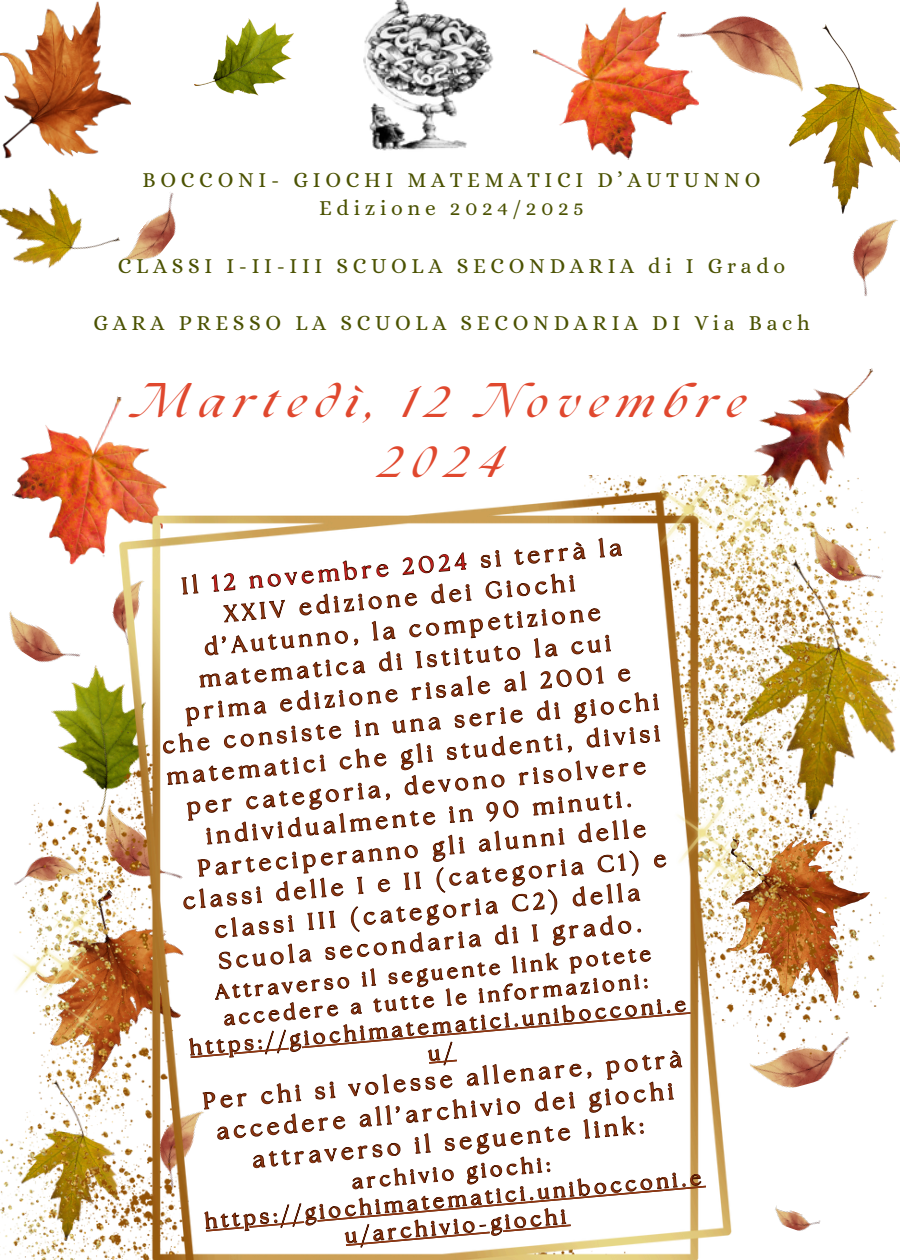
<style>
.page{position:relative;width:900px;height:1260px;background:#fff}
.page>*{position:absolute;margin:0;border:0;box-sizing:border-box;transform-origin:0 0}
.t1{font:italic 700 42.5px/60px "The Seasons";letter-spacing:.215em;color:#e0482e;text-align:center}
.t2{font:22.5px/31.5px "The Seasons";color:#8f3610;text-align:center}
.t3{font:21.5px "Alice";letter-spacing:.215em;color:#4b5202}
.t4{font:20px/26.8px "The Seasons";color:#8f3610;text-align:center}
.s1{color:#c91d1d}
</style>
<div class="page">
<img style="left:0;top:1px;width:131px;height:157px">
<img style="left:194px;top:18px;width:100px;height:77px">
<img style="left:532px;top:7px;width:167px;height:153px">
<img style="left:789px;top:24px;width:111px;height:185px">
<img style="left:0;top:188px;width:120px;height:80px">
<img style="left:20px;top:396px;width:129px;height:79px">
<img style="left:754px;top:368px;width:120px;height:107px">
<img style="left:841px;top:209px;width:57px;height:87px">
<img style="left:122px;top:193px;width:54px;height:68px">
<img style="left:676px;top:7px;width:146px;height:88px">
<img style="left:0;top:475px;width:900px;height:785px">
<svg style="left:161px;top:535px;width:545px;height:715px"></svg>
<img style="left:363px;top:0;width:131px;height:151px">
<p class="t3" style="left:143px;top:167px;width:620px">BOCCONI- GIOCHI MATEMATICI D’AUTUNNO</p>
<p class="t3" style="left:319px;top:196px;width:266px">Edizione 2024/2025</p>
<p class="t3" style="left:118px;top:253px;width:669px">CLASSI I-II-III SCUOLA SECONDARIA di I Grado</p>
<p class="t3" style="left:93px;top:310px;width:718px">GARA PRESSO LA SCUOLA SECONDARIA DI Via Bach</p>
<p class="t1" style="left:138px;top:376px;width:608px">Martedì, 12 Novembre<br>2024</p>
<p class="t2" style="left:148px;top:575px;width:499px;rotate:-5deg">Il <span class="s1">12 novembre 2024</span> si terrà la<br>XXIV edizione dei Giochi d’Autunno, la competizione matematica di Istituto la cui prima edizione risale al 2001 e che consiste in una serie di giochi matematici che gli studenti, divisi per categoria, devono risolvere individualmente in 90 minuti.</p>
<p class="t2" style="left:179px;top:855px;width:486px;rotate:-5deg">Parteciperanno gli alunni delle classi delle I e II (categoria C1) e classi III (categoria C2) della<br>Scuola secondaria di I grado.</p>
<p class="t4" style="left:214px;top:980px;width:438px;rotate:-5deg">Attraverso il seguente link potete accedere a tutte le informazioni:</p>
<p class="t4" style="left:189px;top:1036px;width:499px;rotate:-5deg">https://giochimatematici.unibocconi.e u/</p>
<p class="t2" style="left:202px;top:1087px;width:482px;rotate:-5deg">Per chi si volesse allenare, potrà accedere all’archivio dei giochi</p>
<p class="t2" style="left:251px;top:1145px;width:393px;rotate:-5deg">attraverso il seguente link:</p>
<p class="t4" style="left:351px;top:1170px;width:200px;rotate:-5deg">archivio giochi:</p>
<p class="t4" style="left:204px;top:1209px;width:499px;rotate:-5deg">https://giochimatematici.unibocconi.e</p>
<p class="t4" style="left:344px;top:1224px;width:223px;rotate:-5deg">u/archivio-giochi</p>
</div>
